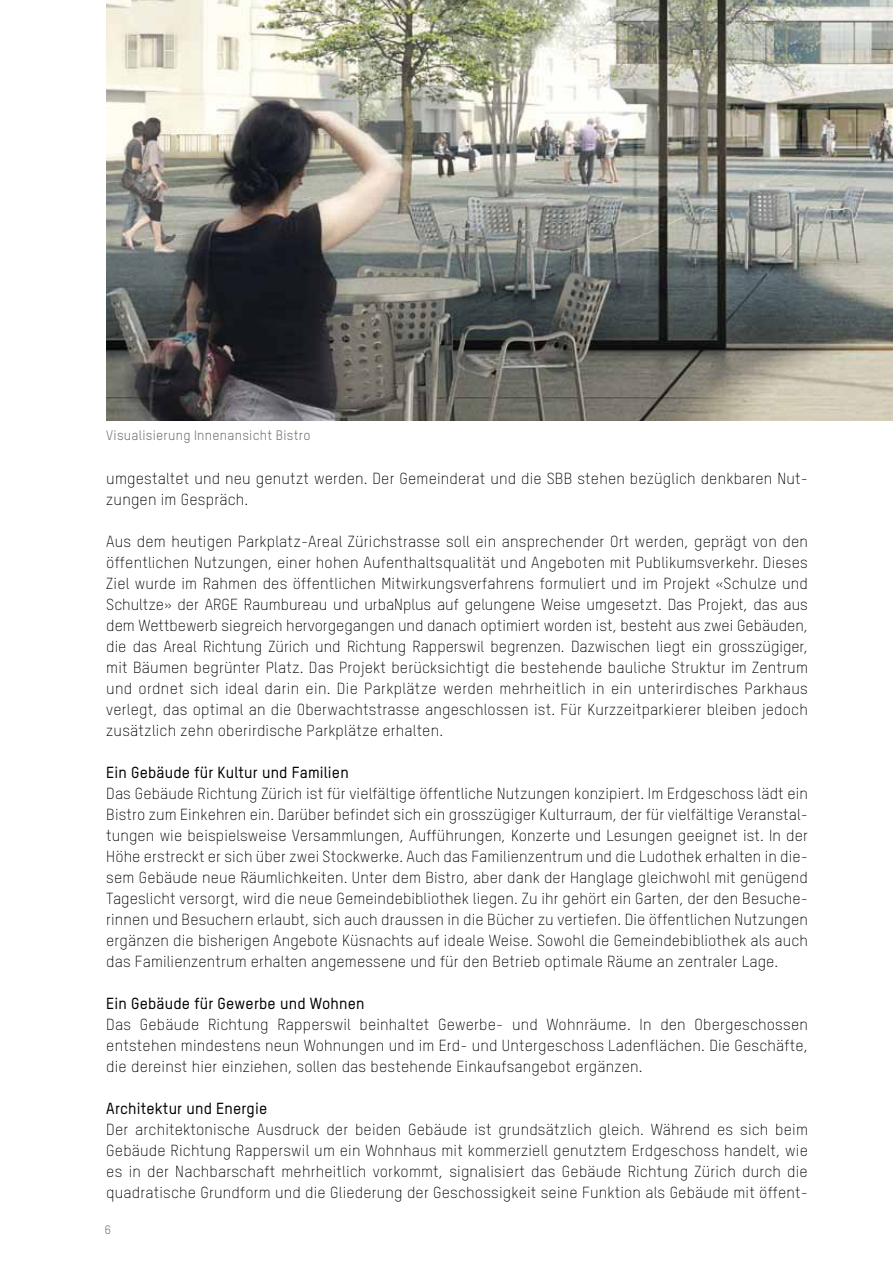
<style>
.page{position:relative;width:893px;height:1263px;background:#fff}
.page>*{position:absolute;margin:0;border:0;box-sizing:border-box;transform-origin:0 0}
.t1{font:300 15.75px/21px "TSTAR";letter-spacing:.01em;color:#000;text-align:justify}
.t2{font:500 15.75px "TSTAR";letter-spacing:.01em;color:#000}
.t3{font:13.5px "TSTAR";letter-spacing:.02em;color:#706f6f}
.t4{font:12px "TSTAR";color:#706f6f}
</style>
<div class="page">
<img style="left:106px;top:0;width:787px;height:421px">
<p class="t3" style="left:106px;top:427px;width:206px">Visualisierung Innenansicht Bistro</p>
<p class="t1" style="left:106px;top:468px;width:703px">umgestaltet und neu genutzt werden. Der Gemeinderat und die SBB stehen bezüglich denkbaren Nut&shy;zungen im Gespräch.</p>
<p class="t1" style="left:106px;top:531px;width:703px">Aus dem heutigen Parkplatz-Areal Zürichstrasse soll ein ansprechender Ort werden, geprägt von den öffentlichen Nutzungen, einer hohen Aufenthaltsqualität und Angeboten mit Publikumsverkehr. Dieses Ziel wurde im Rahmen des öffentlichen Mitwirkungsverfahrens formuliert und im Projekt «Schulze und Schultze» der ARGE Raumbureau und urbaNplus auf gelungene Weise umgesetzt. Das Projekt, das aus dem Wettbewerb siegreich hervorgegangen und danach optimiert worden ist, besteht aus zwei Gebäuden, die das Areal Richtung Zürich und Richtung Rapperswil begrenzen. Dazwischen liegt ein grosszügiger, mit Bäumen begrünter Platz. Das Projekt berücksichtigt die bestehende bauliche Struktur im Zentrum und ordnet sich ideal darin ein. Die Parkplätze werden mehrheitlich in ein unterirdisches Parkhaus verlegt, das optimal an die Oberwachtstrasse angeschlossen ist. Für Kurzzeitparkierer bleiben jedoch zusätzlich zehn oberirdische Parkplätze erhalten.</p>
<p class="t2" style="left:106px;top:763px;width:244px">Ein Gebäude für Kultur und Familien</p>
<p class="t1" style="left:106px;top:783px;width:703px">Das Gebäude Richtung Zürich ist für vielfältige öffentliche Nutzungen konzipiert. Im Erdgeschoss lädt ein Bistro zum Einkehren ein. Darüber befindet sich ein grosszügiger Kulturraum, der für vielfältige Veranstal&shy;tungen wie beispielsweise Versammlungen, Aufführungen, Konzerte und Lesungen geeignet ist. In der Höhe erstreckt er sich über zwei Stockwerke. Auch das Familienzentrum und die Ludothek erhalten in die&shy;sem Gebäude neue Räumlichkeiten. Unter dem Bistro, aber dank der Hanglage gleichwohl mit genügend Tageslicht versorgt, wird die neue Gemeindebibliothek liegen. Zu ihr gehört ein Garten, der den Besuche&shy;rinnen und Besuchern erlaubt, sich auch draussen in die Bücher zu vertiefen. Die öffentlichen Nutzungen ergänzen die bisherigen Angebote Küsnachts auf ideale Weise. Sowohl die Gemeindebibliothek als auch das Familienzentrum erhalten angemessene und für den Betrieb optimale Räume an zentraler Lage.</p>
<p class="t2" style="left:106px;top:994px;width:260px">Ein Gebäude für Gewerbe und Wohnen</p>
<p class="t1" style="left:106px;top:1014px;width:703px">Das Gebäude Richtung Rapperswil beinhaltet Gewerbe- und Wohnräume. In den Obergeschossen entstehen mindestens neun Wohnungen und im Erd- und Untergeschoss Ladenflächen. Die Geschäfte, die dereinst hier einziehen, sollen das bestehende Einkaufsangebot ergänzen.</p>
<p class="t2" style="left:106px;top:1099px;width:162px">Architektur und Energie</p>
<p class="t1" style="left:106px;top:1119px;width:703px">Der architektonische Ausdruck der beiden Gebäude ist grundsätzlich gleich. Während es sich beim Gebäude Richtung Rapperswil um ein Wohnhaus mit kommerziell genutztem Erdgeschoss handelt, wie es in der Nachbarschaft mehrheitlich vorkommt, signalisiert das Gebäude Richtung Zürich durch die quadratische Grundform und die Gliederung der Geschossigkeit seine Funktion als Gebäude mit öffent-</p>
<p class="t4" style="left:105px;top:1222px;width:8px">6</p>
</div>
